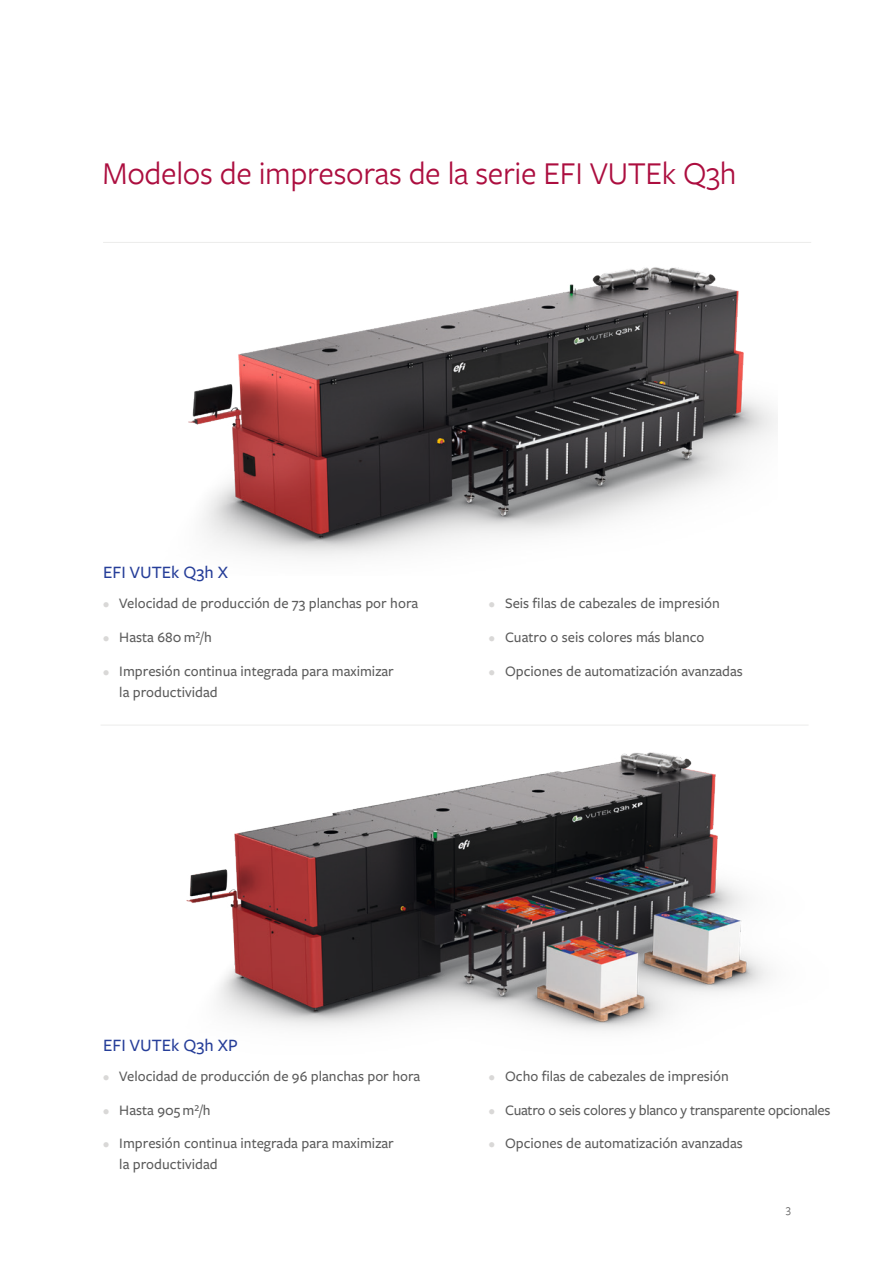
<style>
.page{position:relative;width:893px;height:1263px;background:#fff}
.page>*{position:absolute;margin:0;border:0;box-sizing:border-box;transform-origin:0 0}
.t1{font:33px "Freight Sans Pro";letter-spacing:-.01em;color:#ac0e3f}
.t2{font:500 18px "Freight Sans Pro";color:#263e99}
.t3{font:500 15px/21px "Freight Sans Pro";color:#5b5b5b}
.t4{font:500 15px "Freight Sans Pro";letter-spacing:-.02em;color:#5b5b5b}
.t5{font:12px "Freight Sans Pro";color:#5b5b5b}
.s1{font-weight:400;font-size:13.5px;color:#d9d8d7}
</style>
<div class="page">
<hr style="left:101px;top:725px;width:708px;height:1px;background:#ececeb">
<hr style="left:103px;top:242px;width:708px;height:1px;background:#ececeb">
<img style="left:188px;top:267px;width:589px;height:290px">
<img style="left:186px;top:752px;width:584px;height:279px">
<h1 class="t1" style="left:103px;top:151px;width:635px">Modelos de impresoras de la serie EFI VUTEk Q3h</h1>
<p class="t2" style="left:103px;top:560px;width:127px">EFI VUTEk Q3h X</p>
<p class="t3" style="left:103px;top:592px;width:317px"><span class="s1">•</span> Velocidad de producción de 73 planchas por hora</p>
<p class="t3" style="left:103px;top:626px;width:110px"><span class="s1">•</span> Hasta 680 m²/h</p>
<p class="t3" style="left:119px;top:659px;width:276px;text-indent:-16px"><span class="s1">•</span> Impresión continua integrada para maximizar la productividad</p>
<p class="t3" style="left:489px;top:592px;width:232px"><span class="s1">•</span> Seis filas de cabezales de impresión</p>
<p class="t3" style="left:489px;top:626px;width:217px"><span class="s1">•</span> Cuatro o seis colores más blanco</p>
<p class="t3" style="left:489px;top:659px;width:256px"><span class="s1">•</span> Opciones de automatización avanzadas</p>
<p class="t2" style="left:103px;top:1033px;width:136px">EFI VUTEk Q3h XP</p>
<p class="t3" style="left:103px;top:1064px;width:319px"><span class="s1">•</span> Velocidad de producción de 96 planchas por hora</p>
<p class="t3" style="left:103px;top:1098px;width:109px"><span class="s1">•</span> Hasta 905 m²/h</p>
<p class="t3" style="left:119px;top:1132px;width:276px;text-indent:-16px"><span class="s1">•</span> Impresión continua integrada para maximizar la productividad</p>
<p class="t3" style="left:489px;top:1064px;width:242px"><span class="s1">•</span> Ocho filas de cabezales de impresión</p>
<p class="t4" style="left:489px;top:1099px;width:343px"><span class="s1">•</span> Cuatro o seis colores y blanco y transparente opcionales</p>
<p class="t3" style="left:489px;top:1132px;width:256px"><span class="s1">•</span> Opciones de automatización avanzadas</p>
<p class="t5" style="left:786px;top:1201px;width:7px">3</p>
</div>
